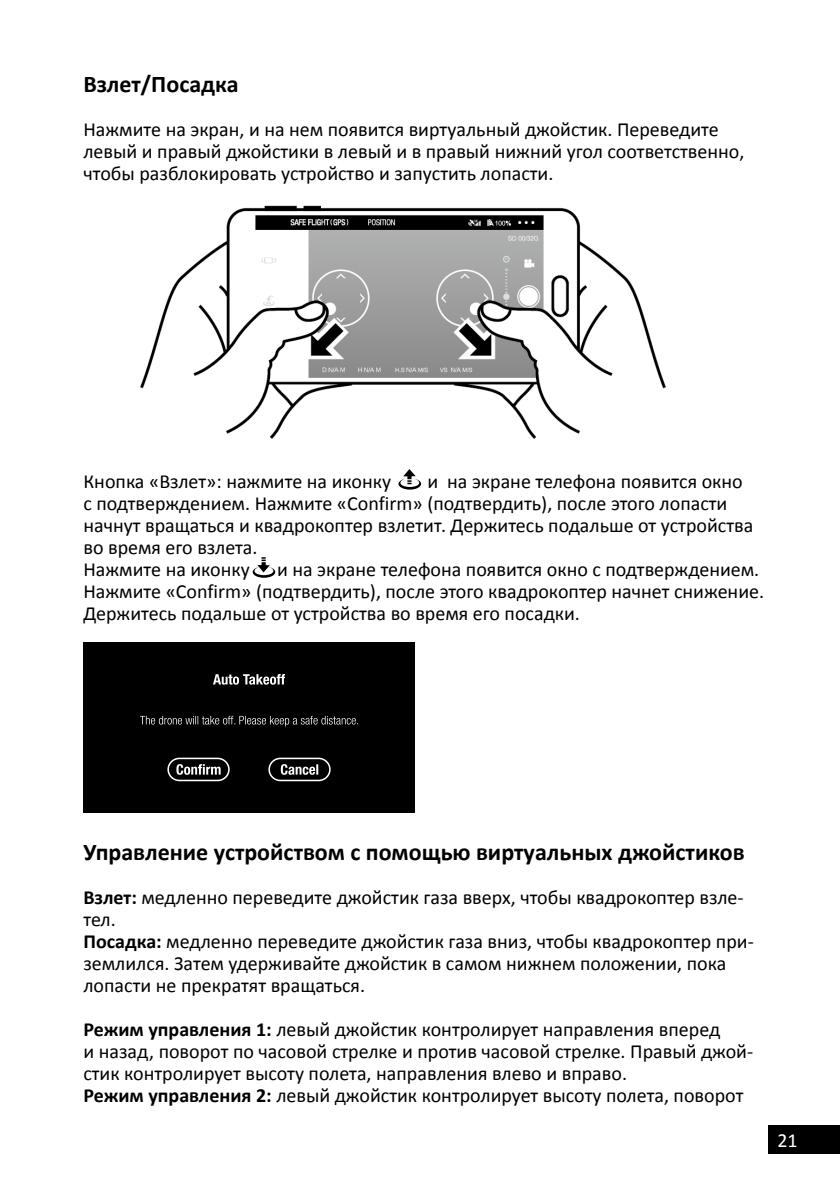
<style>
.page{position:relative;width:840px;height:1191px;background:#fff}
.page>*{position:absolute;margin:0;border:0;box-sizing:border-box;transform-origin:0 0}
.t1{font:700 24px "Calibri";color:#000}
.t2{font:20px/22px "Calibri";color:#000}
.t3{font:20px "Calibri";color:#fff}
.s1{font-weight:700}
</style>
<div class="page">
<div style="left:767px;top:1125px;width:72px;height:28px;background:#000"></div>
<img style="left:140px;top:205px;width:526px;height:234px">
<div style="left:83px;top:642px;width:331px;height:171px;background:#000"></div>
<svg style="left:213px;top:674px;width:72px;height:10px"></svg>
<svg style="left:140px;top:716px;width:218px;height:10px"></svg>
<svg style="left:280px;top:764px;width:38px;height:11px"></svg>
<div style="left:268px;top:757px;width:62px;height:24px;border:2px solid #fff;border-radius:11px"></div>
<svg style="left:176px;top:764px;width:44px;height:11px"></svg>
<div style="left:167px;top:757px;width:62px;height:24px;border:2px solid #fff;border-radius:11px"></div>
<svg style="left:398px;top:469px;width:23px;height:20px"></svg>
<svg style="left:252px;top:557px;width:23px;height:21px"></svg>
<p class="t1" style="left:83px;top:67px;width:157px">Взлет/Посадка</p>
<p class="t2" style="left:83px;top:118px;width:662px">Нажмите на экран, и на нем появится виртуальный джойстик. Переведите левый и правый джойстики в левый и в правый нижний угол соответственно, чтобы разблокировать устройство и запустить лопасти.</p>
<p class="t2" style="left:83px;top:470px;width:671px;text-indent:344px">и на экране телефона появится окно с подтверждением. Нажмите «Confirm» (подтвердить), после этого лопасти начнут вращаться и квадрокоптер взлетит. Держитесь подальше от устройства во время его взлета.<br>Нажмите на иконку</p>
<p class="t2" style="left:83px;top:470px;width:309px">Кнопка «Взлет»: нажмите на иконку</p>
<p class="t2" style="left:83px;top:558px;width:682px;text-indent:193px">и на экране телефона появится окно с подтверждением.<br>Нажмите «Confirm» (подтвердить), после этого квадрокоптер начнет снижение.<br>Держитесь подальше от устройства во время его посадки.</p>
<p class="t1" style="left:83px;top:835px;width:662px">Управление устройством с помощью виртуальных джойстиков</p>
<p class="t2" style="left:83px;top:886px;width:671px"><span class="s1">Взлет:</span> медленно переведите джойстик газа вверх, чтобы квадрокоптер взле&shy;тел.<br><span class="s1">Посадка:</span> медленно переведите джойстик газа вниз, чтобы квадрокоптер при&shy;землился. Затем удерживайте джойстик в самом нижнем положении, пока лопасти не прекратят вращаться.</p>
<p class="t2" style="left:83px;top:1018px;width:671px"><span class="s1">Режим управления 1:</span> левый джойстик контролирует направления вперед<br>и назад, поворот по часовой стрелке и против часовой стрелке. Правый джой&shy;стик контролирует высоту полета, направления влево и вправо.<br><span class="s1">Режим управления 2:</span> левый джойстик контролирует высоту полета, поворот</p>
<p class="t3" style="left:777px;top:1126px;width:22px">21</p>
</div>
